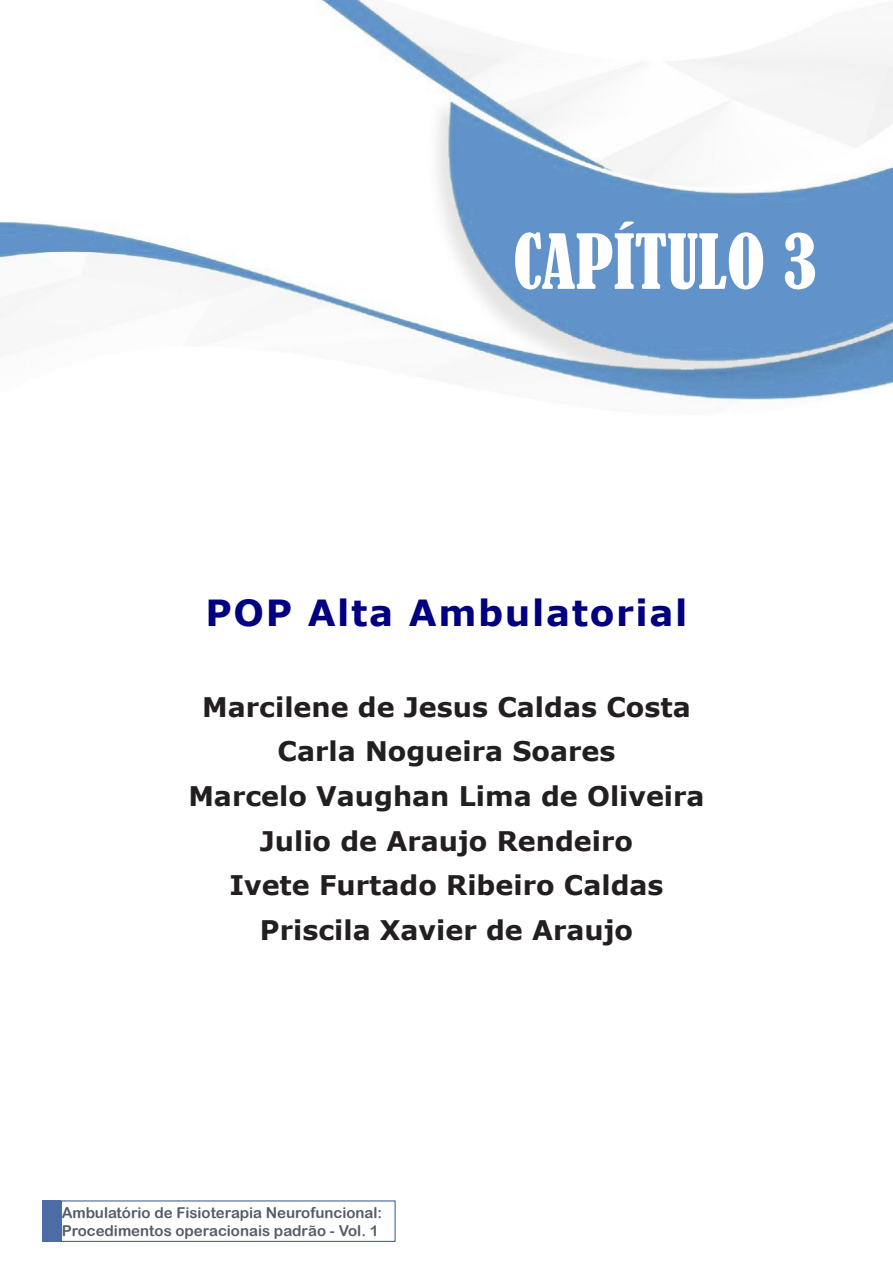
<style>
.page{position:relative;width:893px;height:1263px;background:#fff}
.page>*{position:absolute;margin:0;border:0;box-sizing:border-box;transform-origin:0 0}
.t1{font:condensed 70.5px "Bernard";color:#fff}
.t2{font:700 36px "Verdana";letter-spacing:.045em;color:#000080}
.t3{font:700 27px/44.5px "Verdana";color:#231f20;text-align:center}
.t4{font:15px/18px "Arial Rounded MT Bold";color:#555c69}
</style>
<div class="page">
<img style="left:0;top:0;width:893px;height:1242px">
<div style="left:61px;top:1200px;width:334px;height:42px;border:1px solid #2f5496"></div>
<div style="left:43px;top:1200px;width:18px;height:42px;background:#4c6ca5"></div>
<h1 class="t1" style="left:513px;top:221px;width:305px">CAPÍTULO 3</h1>
<h2 class="t2" style="left:205px;top:588px;width:483px">POP Alta Ambulatorial</h2>
<p class="t3" style="left:188px;top:684px;width:518px">Marcilene de Jesus Caldas Costa<br>Carla Nogueira Soares<br>Marcelo Vaughan Lima de Oliveira<br>Julio de Araujo Rendeiro<br>Ivete Furtado Ribeiro Caldas<br>Priscila Xavier de Araujo</p>
<p class="t4" style="left:62px;top:1203px;width:322px">Ambulatório de Fisioterapia Neurofuncional:<br>Procedimentos operacionais padrão - Vol. 1</p>
</div>
